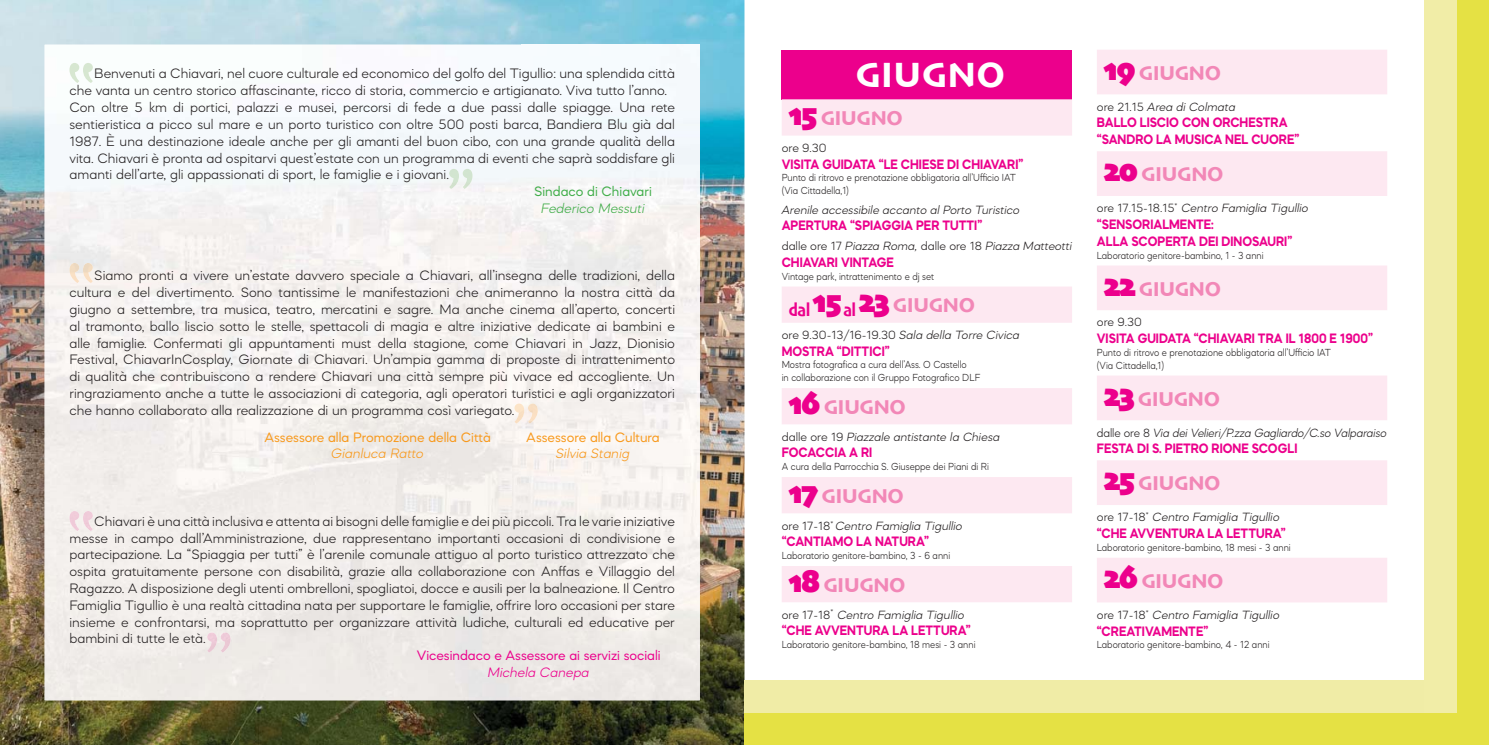
<style>
.page{position:relative;width:1489px;height:745px;background:#fff}
.page>*{position:absolute;margin:0;border:0;box-sizing:border-box;transform-origin:0 0}
.t1{font:36.75px "Skia";color:#fff}
.t2{font:21px "Skia";letter-spacing:-.03em;color:#f287b7}
.t3{font:300 14px/16.8px "Mazzard M";color:#231f20;text-align:justify}
.t4{font:700 14px/16.8px "Mazzard M";color:#ec008c;scale:.9 1}
.t5{font:14px "Mazzard M";color:#f8991c}
.t6{font:14px "Mazzard M";color:#ec008c}
.t7{font:italic 300 14px "Mazzard M";color:#f8991c}
.t8{font:14px "Mazzard M";color:#41ad49}
.t9{font:italic 300 14px "Mazzard M";color:#41ad49}
.t10{font:italic 300 14px "Mazzard M";color:#ec008c}
.t11{font:italic 300 12.25px "Mazzard M";color:#231f20}
.t12{font:italic 300 12.25px "Mazzard M";color:#231f20;scale:.96 1}
.t13{font:300 12.25px "Mazzard M";color:#231f20}
.t14{font:300 10.5px/12.6px "Mazzard M";color:#231f20;scale:.9 1}
.s1{font-size:33.6px;color:#ec008c}
.s2{font-style:normal}
</style>
<div class="page">
<img style="left:0;top:0;width:744px;height:744px">
<img style="left:45px;top:45px;width:654px;height:654px">
<img style="left:70px;top:404px;width:444px;height:14px">
<div style="left:70px;top:532px;width:605px;height:13px;background:#f2eeeb"></div>
<div style="left:1456px;top:0;width:32px;height:744px;background:#e5e144"></div>
<div style="left:744px;top:712px;width:744px;height:32px;background:#e5e144"></div>
<div style="left:1424px;top:0;width:32px;height:712px;background:#f1eda7"></div>
<div style="left:744px;top:680px;width:680px;height:32px;background:#f0eca6"></div>
<img style="left:449px;top:169px;width:23px;height:20px">
<img style="left:514px;top:403px;width:24px;height:20px">
<img style="left:207px;top:632px;width:23px;height:20px">
<img style="left:69px;top:63px;width:24px;height:20px">
<img style="left:69px;top:263px;width:24px;height:20px">
<img style="left:69px;top:510px;width:24px;height:21px">
<div style="left:781px;top:50px;width:290px;height:49px;background:#ec008c"></div>
<svg style="left:781px;top:99px;width:290px;height:503px"></svg>
<svg style="left:1097px;top:50px;width:289px;height:552px"></svg>
<p class="t3" style="left:69px;top:67px;width:607px;text-align:left;text-indent:25px">Benvenuti a Chiavari, nel cuore culturale ed economico del golfo del Tigullio: una splendida città che vanta un centro storico affascinante, ricco di storia, commercio e artigianato. Viva tutto l’anno.<br>Con oltre 5 km di portici, palazzi e musei, percorsi di fede a due passi dalle spiagge. Una rete sentieristica a picco sul mare e un porto turistico con oltre 500 posti barca, Bandiera Blu già dal 1987. È una destinazione ideale anche per gli amanti del buon cibo, con una grande qualità della vita. Chiavari è pronta ad ospitarvi quest’estate con un programma di eventi che saprà soddisfare gli amanti dell’arte, gli appassionati di sport, le famiglie e i giovani.</p>
<p class="t8" style="left:534px;top:183px;width:119px">Sindaco di Chiavari</p>
<p class="t9" style="left:541px;top:203px;width:105px">Federico Messuti</p>
<p class="t3" style="left:69px;top:268px;width:607px;text-indent:25px">Siamo pronti a vivere un’estate davvero speciale a Chiavari, all’insegna delle tradizioni, della cultura e del divertimento. Sono tantissime le manifestazioni che animeranno la nostra città da giugno a settembre, tra musica, teatro, mercatini e sagre. Ma anche cinema all’aperto, concerti al tramonto, ballo liscio sotto le stelle, spettacoli di magia e altre iniziative dedicate ai bambini e alle famiglie. Confermati gli appuntamenti must della stagione, come Chiavari in Jazz, Dionisio Festival, ChiavarInCosplay, Giornate di Chiavari. Un’ampia gamma di proposte di intrattenimento di qualità che contribuiscono a rendere Chiavari una città sempre più vivace ed accogliente. Un ringraziamento anche a tutte le associazioni di categoria, agli operatori turistici e agli organizzatori che hanno collaborato alla realizzazione di un programma così variegato.</p>
<p class="t5" style="left:264px;top:428px;width:228px">Assessore alla Promozione della Città</p>
<p class="t5" style="left:526px;top:428px;width:135px">Assessore alla Cultura</p>
<p class="t7" style="left:331px;top:448px;width:94px">Gianluca Ratto</p>
<p class="t7" style="left:556px;top:448px;width:76px">Silvia Stanig</p>
<p class="t3" style="left:69px;top:513px;width:607px;text-indent:25px">Chiavari è una città inclusiva e attenta ai bisogni delle famiglie e dei più piccoli. Tra le varie iniziative messe in campo dall’Amministrazione, due rappresentano importanti occasioni di condivisione e partecipazione. La “Spiaggia per tutti” è l’arenile comunale attiguo al porto turistico attrezzato che ospita gratuitamente persone con disabilità, grazie alla collaborazione con Anffas e Villaggio del Ragazzo. A disposizione degli utenti ombrelloni, spogliatoi, docce e ausili per la balneazione. Il Centro Famiglia Tigullio è una realtà cittadina nata per supportare le famiglie, offrire loro occasioni per stare insieme e confrontarsi, ma soprattutto per organizzare attività ludiche, culturali ed educative per bambini di tutte le età.</p>
<p class="t6" style="left:417px;top:646px;width:245px">Vicesindaco e Assessore ai servizi sociali</p>
<p class="t10" style="left:488px;top:666px;width:103px">Michela Canepa</p>
<h1 class="t1" style="left:855px;top:59px;width:151px">GIUGNO</h1>
<h2 class="t2" style="left:788px;top:109px;width:116px"><span class="s1">15</span> GIUGNO</h2>
<p class="t13" style="left:781px;top:143px;width:46px">ore 9.30</p>
<p class="t4" style="left:781px;top:157px;width:270px">VISITA GUIDATA “LE CHIESE DI CHIAVARI”</p>
<p class="t14" style="left:781px;top:172px;width:262px">Punto di ritrovo e prenotazione obbligatoria all’Ufficio IAT (Via Cittadella,1)</p>
<p class="t11" style="left:781px;top:205px;width:240px">Arenile accessibile accanto al Porto Turistico</p>
<p class="t4" style="left:781px;top:219px;width:224px">APERTURA “SPIAGGIA PER TUTTI”</p>
<p class="t11" style="left:781px;top:241px;width:292px"><span class="s2">dalle ore 17</span> Piazza Roma, <span class="s2">dalle ore 18</span> Piazza Matteotti</p>
<p class="t4" style="left:781px;top:255px;width:126px">CHIAVARI VINTAGE</p>
<p class="t14" style="left:781px;top:270px;width:171px">Vintage park, intrattenimento e dj set</p>
<h2 class="t2" style="left:788px;top:296px;width:188px"><sub>dal</sub> <span class="s1">15</span> <sub>al</sub> <span class="s1">23</span> GIUGNO</h2>
<p class="t11" style="left:781px;top:330px;width:239px"><span class="s2">ore 9.30-13/16-19.30</span> Sala della Torre Civica</p>
<p class="t4" style="left:781px;top:344px;width:121px">MOSTRA “DITTICI”</p>
<p class="t14" style="left:781px;top:359px;width:222px">Mostra fotografica a cura dell’Ass. O Castello<br>in collaborazione con il Gruppo Fotografico DLF</p>
<h2 class="t2" style="left:788px;top:397px;width:119px"><span class="s1">16</span> GIUGNO</h2>
<p class="t11" style="left:781px;top:431px;width:220px"><span class="s2">dalle ore 19</span> Piazzale antistante la Chiesa</p>
<p class="t4" style="left:781px;top:445px;width:102px">FOCACCIA A RI</p>
<p class="t14" style="left:781px;top:461px;width:232px">A cura della Parrocchia S. Giuseppe dei Piani di Ri</p>
<h2 class="t2" style="left:788px;top:486px;width:117px"><span class="s1">17</span> GIUGNO</h2>
<p class="t11" style="left:781px;top:520px;width:182px"><span class="s2">ore 17-18</span><sup>*</sup> Centro Famiglia Tigullio</p>
<p class="t4" style="left:781px;top:534px;width:165px">“CANTIAMO LA NATURA”</p>
<p class="t14" style="left:781px;top:550px;width:189px">Laboratorio genitore-bambino, 3 - 6 anni</p>
<h2 class="t2" style="left:788px;top:575px;width:118px"><span class="s1">18</span> GIUGNO</h2>
<p class="t11" style="left:781px;top:609px;width:184px"><span class="s2">ore 17-18</span><sup>*</sup> Centro Famiglia Tigullio</p>
<p class="t4" style="left:781px;top:623px;width:211px">“CHE AVVENTURA LA LETTURA”</p>
<p class="t14" style="left:781px;top:638px;width:217px">Laboratorio genitore-bambino, 18 mesi - 3 anni</p>
<h2 class="t2" style="left:1103px;top:63px;width:119px"><span class="s1">19</span> GIUGNO</h2>
<p class="t11" style="left:1096px;top:102px;width:140px"><span class="s2">ore 21.15</span> Area di Colmata</p>
<p class="t4" style="left:1096px;top:116px;width:226px">BALLO LISCIO CON ORCHESTRA “SANDRO LA MUSICA NEL CUORE”</p>
<h2 class="t2" style="left:1103px;top:165px;width:121px"><span class="s1">20</span> GIUGNO</h2>
<p class="t11" style="left:1096px;top:203px;width:213px"><span class="s2">ore 17.15-18.15</span><sup>*</sup> Centro Famiglia Tigullio</p>
<p class="t4" style="left:1096px;top:217px;width:219px">“SENSORIALMENTE:<br>ALLA SCOPERTA DEI DINOSAURI”</p>
<p class="t14" style="left:1096px;top:249px;width:187px">Laboratorio genitore-bambino, 1 - 3 anni</p>
<h2 class="t2" style="left:1103px;top:280px;width:119px"><span class="s1">22</span> GIUGNO</h2>
<p class="t13" style="left:1096px;top:317px;width:46px">ore 9.30</p>
<p class="t4" style="left:1096px;top:331px;width:308px">VISITA GUIDATA “CHIAVARI TRA IL 1800 E 1900”</p>
<p class="t14" style="left:1096px;top:347px;width:262px">Punto di ritrovo e prenotazione obbligatoria all’Ufficio IAT (Via Cittadella,1)</p>
<h2 class="t2" style="left:1103px;top:389px;width:118px"><span class="s1">23</span> GIUGNO</h2>
<p class="t12" style="left:1096px;top:427px;width:304px"><span class="s2">dalle ore 8</span> Via dei Velieri/P.zza Gagliardo/C.so Valparaiso</p>
<p class="t4" style="left:1096px;top:441px;width:224px">FESTA DI S. PIETRO RIONE SCOGLI</p>
<h2 class="t2" style="left:1103px;top:473px;width:118px"><span class="s1">25</span> GIUGNO</h2>
<p class="t11" style="left:1096px;top:512px;width:184px"><span class="s2">ore 17-18</span><sup>*</sup> Centro Famiglia Tigullio</p>
<p class="t4" style="left:1096px;top:526px;width:211px">“CHE AVVENTURA LA LETTURA”</p>
<p class="t14" style="left:1096px;top:541px;width:217px">Laboratorio genitore-bambino, 18 mesi - 3 anni</p>
<h2 class="t2" style="left:1103px;top:571px;width:121px"><span class="s1">26</span> GIUGNO</h2>
<p class="t11" style="left:1096px;top:609px;width:184px"><span class="s2">ore 17-18</span><sup>*</sup> Centro Famiglia Tigullio</p>
<p class="t4" style="left:1096px;top:623px;width:125px">“CREATIVAMENTE”</p>
<p class="t14" style="left:1096px;top:639px;width:193px">Laboratorio genitore-bambino, 4 - 12 anni</p>
</div>
